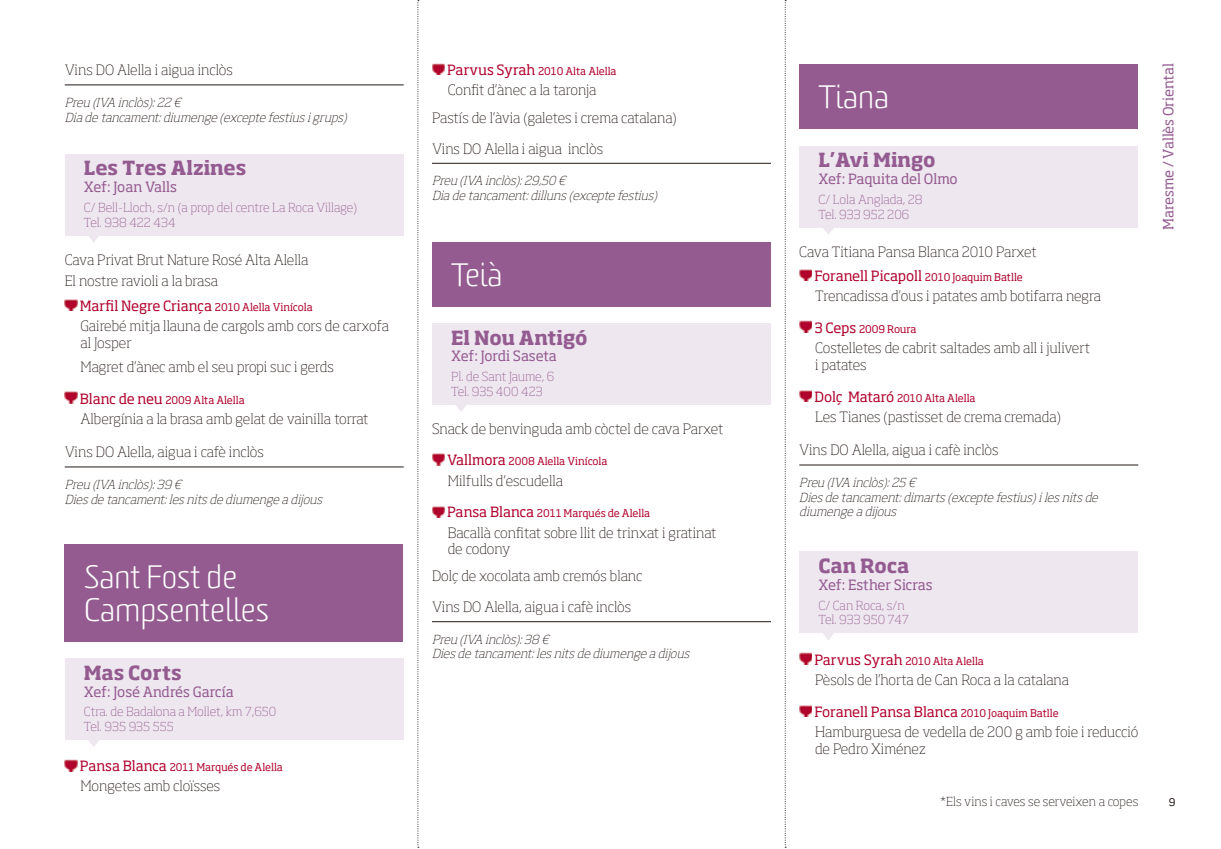
<style>
.page{position:relative;width:1221px;height:849px;background:#fff}
.page>*{position:absolute;margin:0;border:0;box-sizing:border-box;transform-origin:0 0}
.t1{font:300 31.5px/33.2px "Sommet Rounded";color:#fff}
.t2{font:700 19.25px "Soho Std";color:#945b91}
.t3{font:200 14px/16.8px "Soho Std";letter-spacing:-.01em;color:#231916}
.t4{font:14px "Soho Std";letter-spacing:-.01em;color:#945b91}
.t5{font:italic 200 12.25px/14.7px "Soho Std";color:#231916}
.t6{font:200 12.25px/14.7px "Soho Std";color:#945b91}
.t7{font:200 12.25px "Soho Std";color:#231916}
.t8{font:10.5px "Soho Std";color:#b1042e}
.t9{font:10.5px "Soho Std";color:#231916}
.s1{font-weight:400;color:#b1042e}
.s2{font-weight:400;font-size:10.5px;color:#b1042e}
.s3{font-size:14px}
</style>
<div class="page">
<svg style="left:784px;top:0;width:2px;height:847px"></svg>
<svg style="left:417px;top:0;width:2px;height:847px"></svg>
<div style="left:799px;top:64px;width:339px;height:65px;background:#945b91"></div>
<div style="left:799px;top:146px;width:338px;height:81px;background:#eee7ef"></div>
<svg style="left:819px;top:227px;width:18px;height:8px"></svg>
<img style="left:799px;top:269px;width:12px;height:12px">
<img style="left:799px;top:320px;width:12px;height:13px">
<svg style="left:799px;top:390px;width:12px;height:11px"></svg>
<hr style="left:799px;top:464px;width:339px;height:1px;background:#231916">
<div style="left:799px;top:551px;width:338px;height:81px;background:#eee7ef"></div>
<svg style="left:819px;top:632px;width:18px;height:8px"></svg>
<img style="left:799px;top:652px;width:12px;height:12px">
<img style="left:799px;top:705px;width:12px;height:11px">
<img style="left:432px;top:63px;width:12px;height:12px">
<hr style="left:432px;top:163px;width:339px;height:1px;background:#231916">
<div style="left:432px;top:242px;width:339px;height:65px;background:#945b91"></div>
<div style="left:432px;top:323px;width:338px;height:81px;background:#eee7ef"></div>
<svg style="left:452px;top:404px;width:18px;height:8px"></svg>
<img style="left:432px;top:453px;width:12px;height:12px">
<img style="left:432px;top:506px;width:12px;height:11px">
<hr style="left:432px;top:621px;width:339px;height:1px;background:#231916">
<hr style="left:65px;top:85px;width:338px;height:1px;background:#231916">
<div style="left:65px;top:154px;width:338px;height:81px;background:#eee7ef"></div>
<svg style="left:85px;top:235px;width:18px;height:7px"></svg>
<img style="left:65px;top:299px;width:12px;height:11px">
<img style="left:65px;top:391px;width:12px;height:12px">
<hr style="left:65px;top:466px;width:338px;height:1px;background:#231916">
<div style="left:65px;top:544px;width:338px;height:97px;background:#945b91"></div>
<div style="left:65px;top:658px;width:338px;height:81px;background:#eee7ef"></div>
<svg style="left:85px;top:739px;width:18px;height:8px"></svg>
<img style="left:65px;top:759px;width:12px;height:12px">
<p class="t3" style="left:65px;top:63px;width:170px">Vins DO Alella i aigua inclòs</p>
<p class="t5" style="left:65px;top:96px;width:286px">Preu (IVA inclòs):22 €<br>Dia de tancament:diumenge (excepte festius igrups)</p>
<h2 class="t2" style="left:84px;top:160px;width:164px">Les Tres Alzines</h2>
<p class="t4" style="left:84px;top:181px;width:95px">Xef: Joan Valls</p>
<p class="t6" style="left:84px;top:201px;width:275px">C/ Bell-Lloch, s/n (a prop del centre La Roca Village)<br>Tel. 938 422 434</p>
<p class="t3" style="left:65px;top:250px;width:245px;line-height:21.7px">Cava Privat Brut Nature Rosé Alta Alella<br>El nostre ravioli a la brasa</p>
<p class="t3" style="left:80px;top:296px;width:311px;line-height:20.3px"><span class="s1">Marfil Negre Criança</span> <span class="s2">2010 Alella Vinícola<br></span>Gairebé mitja llauna de cargols amb cors de carxofa</p>
<p class="t3" style="left:80px;top:331px;width:255px;line-height:24.3px">al Josper<br>Magret d’ànec amb el seu propi suc i gerds</p>
<p class="t8" style="left:80px;top:395px;width:166px"><span class="s3">Blanc de neu</span> 2009 Alta Alella</p>
<p class="t3" style="left:80px;top:411px;width:289px">Albergínia a la brasa amb gelat de vainilla torrat</p>
<p class="t3" style="left:65px;top:445px;width:201px">Vins DO Alella, aigua i cafè inclòs</p>
<p class="t5" style="left:65px;top:478px;width:262px">Preu (IVA inclòs):39 €<br>Dies de tancament:les nits de diumenge a dijous</p>
<h1 class="t1" style="left:84px;top:563px;width:186px">Sant Fost de<br>Campsentelles</h1>
<h2 class="t2" style="left:84px;top:664px;width:99px">Mas Corts</h2>
<p class="t4" style="left:84px;top:685px;width:151px">Xef: José Andrés García</p>
<p class="t6" style="left:84px;top:705px;width:194px">Ctra. de Badalona a Mollet, km 7,650<br>Tel. 935 935 555</p>
<p class="t8" style="left:80px;top:763px;width:205px"><span class="s3">Pansa Blanca</span> 2011 Marqués de Alella</p>
<p class="t3" style="left:80px;top:778px;width:141px">Mongetes amb cloïsses</p>
<p class="t8" style="left:447px;top:67px;width:171px"><span class="s3">Parvus Syrah</span> 2010 Alta Alella</p>
<p class="t3" style="left:432px;top:77px;width:246px;line-height:27.8px;text-indent:16px">Confit d’ànec a la taronja<br>Pastís de l’àvia (galetes i crema catalana)</p>
<p class="t3" style="left:432px;top:141px;width:173px">Vins DO Alella i aigua inclòs</p>
<p class="t5" style="left:432px;top:174px;width:229px">Preu (IVA inclòs):29,50 €<br>Dia de tancament:dilluns (excepte festius)</p>
<h1 class="t1" style="left:451px;top:261px;width:53px">Teià</h1>
<h2 class="t2" style="left:451px;top:329px;width:138px">El Nou Antigó</h2>
<p class="t4" style="left:451px;top:350px;width:107px">Xef: Jordi Saseta</p>
<p class="t6" style="left:451px;top:370px;width:105px">Pl. de Sant Jaume, 6<br>Tel. 935 400 423</p>
<p class="t3" style="left:432px;top:421px;width:293px">Snack de benvinguda amb còctel de cava Parxet</p>
<p class="t8" style="left:447px;top:457px;width:162px"><span class="s3">Vallmora</span> 2008 Alella Vinícola</p>
<p class="t3" style="left:448px;top:473px;width:117px">Milfulls d’escudella</p>
<p class="t8" style="left:447px;top:509px;width:205px"><span class="s3">Pansa Blanca</span> 2011 Marqués de Alella</p>
<p class="t3" style="left:448px;top:525px;width:270px">Bacallà confitat sobre llit de trinxat i gratinat de codony</p>
<p class="t3" style="left:432px;top:568px;width:212px">Dolç de xocolata amb cremós blanc</p>
<p class="t3" style="left:432px;top:599px;width:201px">Vins DO Alella, aigua i cafè inclòs</p>
<p class="t5" style="left:432px;top:632px;width:262px">Preu (IVA inclòs):38 €<br>Dies de tancament:les nits de diumenge a dijous</p>
<h1 class="t1" style="left:818px;top:84px;width:72px">Tiana</h1>
<h2 class="t2" style="left:818px;top:152px;width:119px">L’Avi Mingo</h2>
<p class="t4" style="left:818px;top:173px;width:141px">Xef: Paquita del Olmo</p>
<p class="t6" style="left:818px;top:193px;width:106px">C/ Lola Anglada, 28<br>Tel. 933 952 206</p>
<p class="t3" style="left:799px;top:244px;width:239px">Cava Titiana Pansa Blanca 2010 Parxet</p>
<p class="t8" style="left:814px;top:273px;width:210px"><span class="s3">Foranell Picapoll</span> 2010 Joaquim Batlle</p>
<p class="t3" style="left:815px;top:289px;width:287px">Trencadissa d’ous i patates amb botifarra negra</p>
<p class="t8" style="left:814px;top:325px;width:104px"><span class="s3">3 Ceps</span> 2009 Roura</p>
<p class="t3" style="left:815px;top:341px;width:276px">Costelletes de cabrit saltades amb all i julivert i patates</p>
<p class="t8" style="left:814px;top:393px;width:163px"><span class="s3">Dolç Mataró</span> 2010 Alta Alella</p>
<p class="t3" style="left:815px;top:409px;width:247px">Les Tianes (pastisset de crema cremada)</p>
<p class="t3" style="left:799px;top:443px;width:201px">Vins DO Alella, aigua i cafè inclòs</p>
<p class="t5" style="left:799px;top:476px;width:303px">Preu (IVA inclòs):25 €<br>Dies de tancament:dimarts (excepte festius)iles nits de diumenge a dijous</p>
<h2 class="t2" style="left:818px;top:558px;width:93px">Can Roca</h2>
<p class="t4" style="left:818px;top:579px;width:116px">Xef: Esther Sicras</p>
<p class="t6" style="left:818px;top:598px;width:92px">C/ Can Roca, s/n<br>Tel. 933 950 747</p>
<p class="t8" style="left:814px;top:656px;width:171px"><span class="s3">Parvus Syrah</span> 2010 Alta Alella</p>
<p class="t3" style="left:815px;top:672px;width:255px">Pèsols de l’horta de Can Roca a la catalana</p>
<p class="t3" style="left:814px;top:702px;width:325px;line-height:20.3px"><span class="s1">Foranell Pansa Blanca</span> <span class="s2">2010 Joaquim Batlle<br></span>Hamburguesa de vedella de 200 g amb foie i reducció</p>
<p class="t3" style="left:815px;top:741px;width:112px">de Pedro Ximénez</p>
<p class="t7" style="left:940px;top:796px;width:200px">*Els vins i caves se serveixen a copes</p>
<p class="t4" style="left:1162px;top:230px;width:168px;rotate:-90deg">Maresme / Vallès Oriental</p>
<p class="t9" style="left:1168px;top:797px;width:8px">9</p>
</div>
